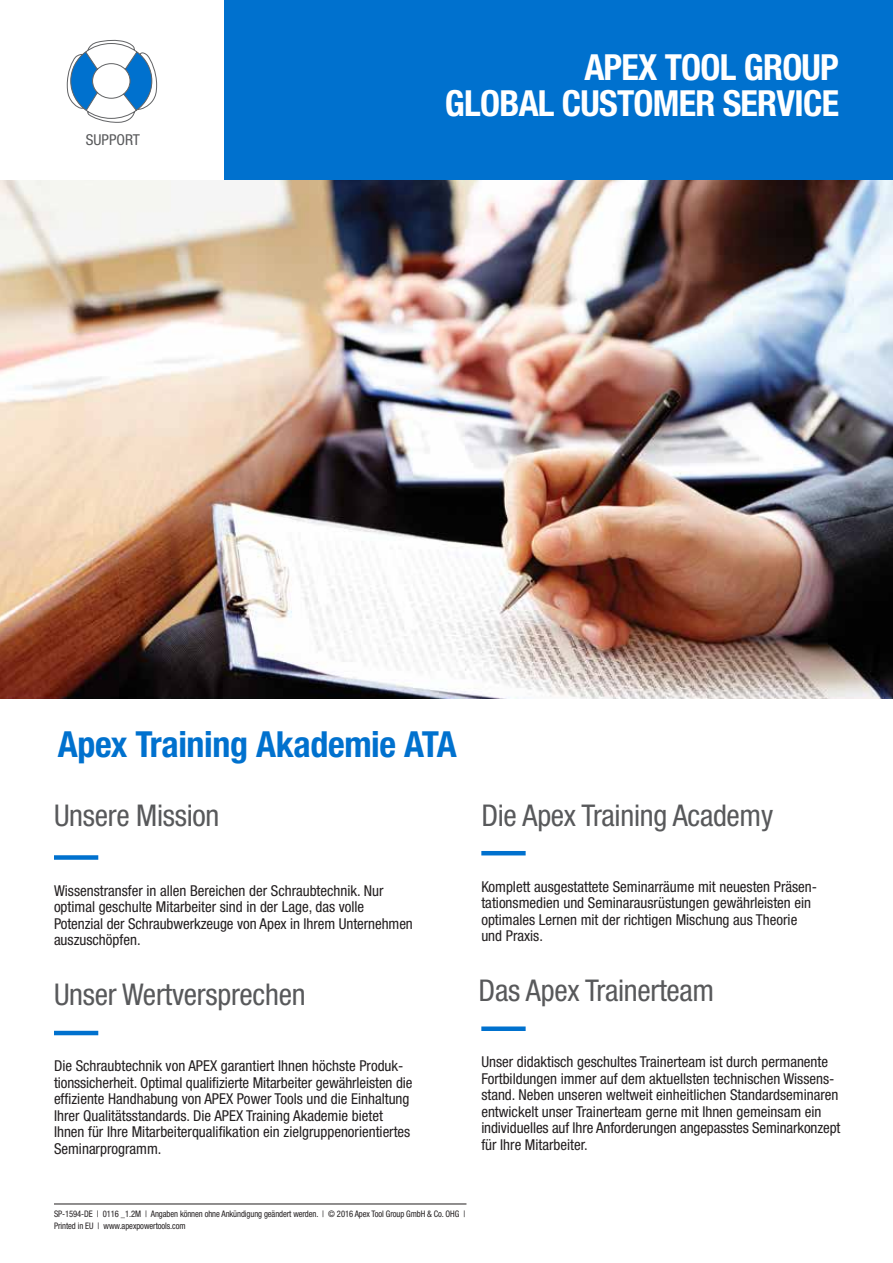
<style>
.page{position:relative;width:893px;height:1263px;background:#fff}
.page>*{position:absolute;margin:0;border:0;box-sizing:border-box;transform-origin:0 0}
.t1{font:700 condensed 36px/36px "Helvetica Neue LT Pro";letter-spacing:-.02em;color:#fff;text-align:right}
.t2{font:700 condensed 36px "Helvetica Neue LT Pro";letter-spacing:-.01em;color:#0071ce}
.t3{font:condensed 30px "Helvetica Neue LT Pro";letter-spacing:-.01em;color:#58595b}
.t4{font:condensed 15px/16.5px "Helvetica Neue LT Pro";color:#231f20}
.t5{font:condensed 15px "Helvetica Neue LT Pro";color:#58595b}
.t6{font:condensed 9px/12px "Helvetica Neue LT Pro";letter-spacing:-.01em;color:#231f20;scale:.95 1}
</style>
<div class="page">
<img style="left:0;top:179px;width:893px;height:520px">
<div style="left:0;top:0;width:893px;height:179px;background:#0071ce"></div>
<div style="left:0;top:0;width:223px;height:179px;background:#fff"></div>
<svg style="left:67px;top:39px;width:90px;height:340px"></svg>
<div style="left:54px;top:855px;width:44px;height:5px;background:#0071ce"></div>
<hr style="left:54px;top:1031px;width:44px;height:4px;background:#0071ce">
<hr style="left:481px;top:851px;width:45px;height:4px;background:#0071ce">
<div style="left:481px;top:1026px;width:45px;height:5px;background:#0071ce"></div>
<hr style="left:54px;top:1203px;width:412px;height:1px;background:#231f20">
<p class="t5" style="left:86px;top:131px;width:56px">SUPPORT</p>
<h1 class="t1" style="left:445px;top:49px;width:396px">APEX TOOL GROUP<br>GLOBAL CUSTOMER SERVICE</h1>
<h1 class="t2" style="left:58px;top:722px;width:401px">Apex Training Akademie ATA</h1>
<h2 class="t3" style="left:54px;top:797px;width:167px">Unsere Mission</h2>
<p class="t4" style="left:54px;top:882px;width:360px">Wissenstransfer in allen Bereichen der Schraubtechnik. Nur optimal geschulte Mitarbeiter sind in der Lage, das volle Potenzial der Schraubwerkzeuge von Apex in Ihrem Unternehmen auszuschöpfen.</p>
<h2 class="t3" style="left:54px;top:977px;width:253px">Unser Wertversprechen</h2>
<p class="t4" style="left:54px;top:1058px;width:360px">Die Schraubtechnik von APEX garantiert Ihnen höchste Produk&shy;tionssicherheit. Optimal qualifizierte Mitarbeiter gewährleisten die effiziente Handhabung von APEX Power Tools und die Einhaltung Ihrer Qualitätsstandards. Die APEX Training Akademie bietet Ihnen für Ihre Mitarbeiterqualifikation ein zielgruppenorientiertes Seminarprogramm.</p>
<h2 class="t3" style="left:481px;top:797px;width:293px">Die Apex Training Academy</h2>
<p class="t4" style="left:481px;top:878px;width:337px">Komplett ausgestattete Seminarräume mit neuesten Präsen&shy;tationsmedien und Seminarausrüstungen gewährleisten ein optimales Lernen mit der richtigen Mischung aus Theorie und Praxis.</p>
<h2 class="t3" style="left:479px;top:973px;width:237px">Das Apex Trainerteam</h2>
<p class="t4" style="left:481px;top:1053px;width:361px">Unser didaktisch geschultes Trainerteam ist durch permanente Fortbildungen immer auf dem aktuellsten technischen Wissens&shy;stand. Neben unseren weltweit einheitlichen Standardseminaren entwickelt unser Trainerteam gerne mit Ihnen gemeinsam ein individuelles auf Ihre Anforderungen angepasstes Seminarkonzept für Ihre Mitarbeiter.</p>
<p class="t6" style="left:54px;top:1207px;width:434px">SP-1594-DE | 0116 _1.2M | Angaben können ohne Ankündigung geändert werden. | © 2016 Apex Tool Group GmbH &amp; Co. OHG |<br>Printed in EU | www.apexpowertools.com</p>
</div>
